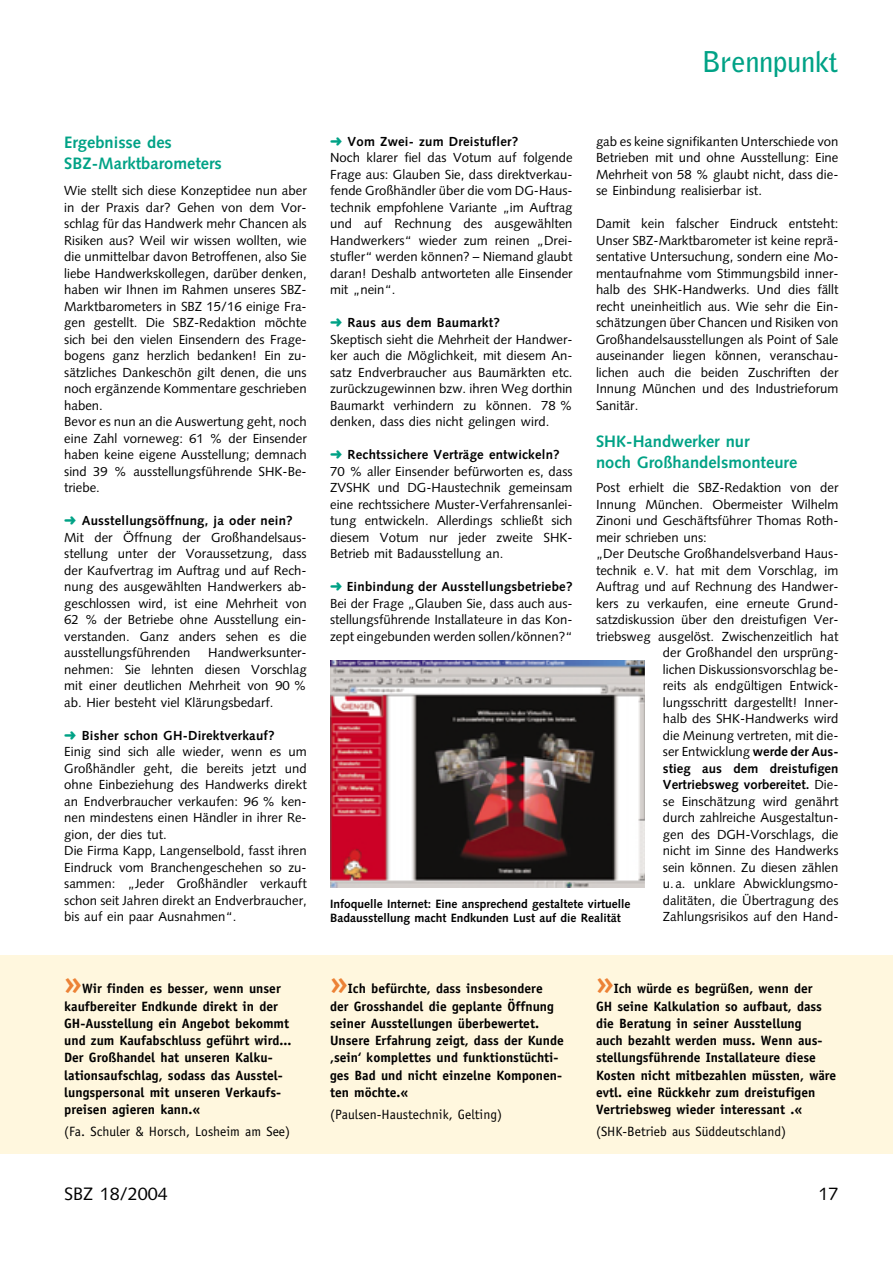
<style>
.page{position:relative;width:893px;height:1263px;background:#fff}
.page>*{position:absolute;margin:0;border:0;box-sizing:border-box;transform-origin:0 0}
.t1{font:700 30px "Officina Sans";color:#ec8236}
.t2{font:700 28.5px "Bell Gothic";letter-spacing:-.01em;color:#00a286}
.t3{font:18px "Syntax";color:#000}
.t4{font:700 16.5px/21px "Syntax";color:#00a286}
.t5{font:700 13.5px/17.2px "Officina Sans";color:#000}
.t6{font:13.5px "Officina Sans";color:#000}
.t7{font:13.2px/16.5px "Syntax";color:#000}
.t8{font:700 13.2px "Syntax";color:#000}
.t9{font:700 12px/13.5px "Syntax";color:#000}
.s1{color:#00a286}
.s2{font-weight:700}
.s3{font-weight:400}
</style>
<div class="page">
<div style="left:0;top:955px;width:892px;height:198px;background:#fff7de"></div>
<img style="left:330px;top:660px;width:315px;height:227px">
<h2 class="t2" style="left:702px;top:51px;width:138px">Brennpunkt</h2>
<p class="t4" style="left:64px;top:134px;width:159px">Ergebnisse des<br>SBZ-Marktbarometers</p>
<p class="t7" style="left:64px;top:184px;width:244px">Wie stellt sich diese Konzeptidee nun aber in der Praxis dar? Gehen von dem Vor&shy;schlag für das Handwerk mehr Chancen als Risiken aus? Weil wir wissen wollten, wie die unmittelbar davon Betroffenen, also Sie liebe Handwerkskollegen, darüber denken, haben wir Ihnen im Rahmen unseres SBZ-Marktbarometers in SBZ 15/16 einige Fra&shy;gen gestellt. Die SBZ-Redaktion möchte sich bei den vielen Einsendern des Frage&shy;bogens ganz herzlich bedanken! Ein zu&shy;sätzliches Dankeschön gilt denen, die uns noch ergänzende Kommentare geschrieben haben.<br>Bevor es nun an die Auswertung geht, noch eine Zahl vorneweg: 61 % der Einsender haben keine eigene Ausstellung; demnach sind 39 % ausstellungsführende SHK-Be&shy;triebe.</p>
<p class="t7" style="left:64px;top:514px;width:244px"><span class="s1">➜</span> <span class="s2">Ausstellungsöffnung, ja oder nein?<br></span>Mit der Öffnung der Großhandelsaus&shy;stellung unter der Voraussetzung, dass der Kaufvertrag im Auftrag und auf Rech&shy;nung des ausgewählten Handwerkers ab&shy;geschlossen wird, ist eine Mehrheit von 62 % der Betriebe ohne Ausstellung ein&shy;verstanden. Ganz anders sehen es die ausstellungsführenden</p>
<p class="t7" style="left:64px;top:646px;width:244px;text-align:justify;text-indent:144px">Handwerksunter&shy;nehmen: Sie lehnten diesen Vorschlag mit einer deutlichen Mehrheit von 90 % ab. Hier besteht viel Klärungsbedarf.</p>
<p class="t7" style="left:64px;top:728px;width:244px"><span class="s1">➜</span> <span class="s2">Bisher schon GH-Direktverkauf?<br></span>Einig sind sich alle wieder, wenn es um Großhändler geht, die bereits jetzt und ohne Einbeziehung des Handwerks direkt an Endverbraucher verkaufen: 96 % ken&shy;nen mindestens einen Händler in ihrer Re&shy;gion, der dies tut.<br>Die Firma Kapp, Langenselbold, fasst ihren Eindruck vom Branchengeschehen so zu&shy;sammen: „Jeder Großhändler verkauft schon seit Jahren direkt an Endverbraucher, bis auf ein paar Ausnahmen“.</p>
<h1 class="t1" style="left:64px;top:972px;width:19px">»</h1>
<p class="t5" style="left:64px;top:981px;width:229px;text-indent:18px">Wir finden es besser, wenn unser kaufbereiter Endkunde direkt in der GH-Ausstellung ein Angebot bekommt und zum Kaufabschluss geführt wird...<br>Der Großhandel hat unseren Kalku&shy;lationsaufschlag, sodass das Ausstel&shy;lungspersonal mit unseren Verkaufs&shy;preisen agieren kann.«</p>
<p class="t6" style="left:64px;top:1127px;width:227px">(Fa. Schuler &amp; Horsch, Losheim am See)</p>
<p class="t7" style="left:596px;top:134px;width:244px;text-align:justify">gab es keine signifikanten Unterschiede von Betrieben mit und ohne Ausstellung: Eine Mehrheit von 58 % glaubt nicht, dass die&shy;se Einbindung realisierbar ist.</p>
<p class="t7" style="left:596px;top:217px;width:244px;text-align:justify">Damit kein falscher Eindruck entsteht:<br>Unser SBZ-Marktbarometer ist keine reprä&shy;sentative Untersuchung, sondern eine Mo&shy;mentaufnahme vom Stimmungsbild inner&shy;halb des SHK-Handwerks. Und dies fällt recht uneinheitlich aus. Wie sehr die Ein&shy;schätzungen über Chancen und Risiken von Großhandelsausstellungen als Point of Sale auseinander liegen können, veranschau&shy;lichen auch die beiden Zuschriften der Innung München und des Industrieforum Sanitär.</p>
<p class="t4" style="left:596px;top:433px;width:203px">SHK-Handwerker nur<br>noch Großhandelsmonteure</p>
<p class="t7" style="left:596px;top:481px;width:244px">Post erhielt die SBZ-Redaktion von der</p>
<p class="t7" style="left:596px;top:497px;width:244px">Innung München. Obermeister Wilhelm</p>
<p class="t7" style="left:596px;top:514px;width:244px">Zinoni und Geschäftsführer Thomas Roth-</p>
<p class="t7" style="left:596px;top:530px;width:112px">meir schrieben uns:</p>
<p class="t7" style="left:596px;top:547px;width:244px">„Der Deutsche Großhandelsverband Haus-</p>
<p class="t7" style="left:596px;top:563px;width:244px">technik e. V. hat mit dem Vorschlag, im</p>
<p class="t7" style="left:596px;top:580px;width:244px">Auftrag und auf Rechnung des Handwer-</p>
<p class="t7" style="left:596px;top:596px;width:244px">kers zu verkaufen, eine erneute Grund-</p>
<p class="t7" style="left:596px;top:613px;width:244px">satzdiskussion über den dreistufigen Ver-</p>
<p class="t7" style="left:596px;top:629px;width:244px">triebsweg ausgelöst. Zwischenzeitlich hat</p>
<p class="t7" style="left:663px;top:646px;width:177px">der Großhandel den ursprüng-</p>
<p class="t7" style="left:663px;top:662px;width:177px">lichen Diskussionsvorschlag be-</p>
<p class="t7" style="left:663px;top:679px;width:177px">reits als endgültigen Entwick-</p>
<p class="t7" style="left:663px;top:695px;width:177px">lungsschritt dargestellt! Inner-</p>
<p class="t7" style="left:663px;top:712px;width:177px">halb des SHK-Handwerks wird</p>
<p class="t7" style="left:663px;top:728px;width:177px">die Meinung vertreten, mit die-</p>
<p class="t7" style="left:663px;top:745px;width:177px">ser Entwicklung <span class="s2">werde der Aus-</span></p>
<p class="t8" style="left:663px;top:763px;width:177px">stieg aus dem dreistufigen</p>
<p class="t8" style="left:663px;top:779px;width:177px">Vertriebsweg vorbereitet. <span class="s3">Die-</span></p>
<p class="t7" style="left:663px;top:794px;width:177px">se Einschätzung wird genährt</p>
<p class="t7" style="left:663px;top:811px;width:177px">durch zahlreiche Ausgestaltun-</p>
<p class="t7" style="left:663px;top:827px;width:177px">gen des DGH-Vorschlags, die</p>
<p class="t7" style="left:663px;top:844px;width:177px">nicht im Sinne des Handwerks</p>
<p class="t7" style="left:663px;top:860px;width:177px">sein können. Zu diesen zählen</p>
<p class="t7" style="left:663px;top:877px;width:177px">u.a. unklare Abwicklungsmo-</p>
<p class="t7" style="left:663px;top:893px;width:177px">dalitäten, die Übertragung des</p>
<p class="t7" style="left:663px;top:910px;width:177px">Zahlungsrisikos auf den Hand-</p>
<p class="t7" style="left:330px;top:134px;width:244px"><span class="s1">➜</span> <span class="s2">Vom Zwei- zum Dreistufler?<br></span>Noch klarer fiel das Votum auf folgende Frage aus: Glauben Sie, dass direktverkau&shy;fende Großhändler über die vom DG-Haus&shy;technik empfohlene Variante „im Auftrag und auf Rechnung des ausgewählten Handwerkers“ wieder zum reinen „Drei&shy;stufler“ werden können? – Niemand glaubt daran! Deshalb antworteten alle Einsender mit „nein“.</p>
<p class="t7" style="left:330px;top:316px;width:244px"><span class="s1">➜</span> <span class="s2">Raus aus dem Baumarkt?<br></span>Skeptisch sieht die Mehrheit der Handwer&shy;ker auch die Möglichkeit, mit diesem An&shy;satz Endverbraucher aus Baumärkten etc. zurückzugewinnen bzw. ihren Weg dorthin Baumarkt verhindern zu können. 78 % denken, dass dies nicht gelingen wird.</p>
<p class="t7" style="left:330px;top:448px;width:244px"><span class="s1">➜</span> <span class="s2">Rechtssichere Verträge entwickeln?<br></span>70 % aller Einsender befürworten es, dass ZVSHK und DG-Haustechnik gemeinsam eine rechtssichere Muster-Verfahrensanlei&shy;tung entwickeln. Allerdings schließt sich diesem Votum nur jeder zweite SHK-Betrieb mit Badausstellung an.</p>
<p class="t7" style="left:330px;top:580px;width:244px;text-align:justify"><span class="s1">➜</span> <span class="s2">Einbindung der Ausstellungsbetriebe?<br></span>Bei der Frage „Glauben Sie, dass auch aus&shy;stellungsführende Installateure in das Kon&shy;zept eingebunden werden sollen/können?“</p>
<p class="t9" style="left:330px;top:898px;width:302px">Infoquelle Internet: Eine ansprechend gestaltete virtuelle<br>Badausstellung macht Endkunden Lust auf die Realität</p>
<h1 class="t1" style="left:330px;top:972px;width:19px">»</h1>
<p class="t5" style="left:330px;top:981px;width:235px;text-indent:18px">Ich befürchte, dass insbesondere der Grosshandel die geplante Öffnung seiner Ausstellungen überbewertet.<br>Unsere Erfahrung zeigt, dass der Kunde ,sein‘ komplettes und funktionstüchti&shy;ges Bad und nicht einzelne Komponen&shy;ten möchte.«</p>
<p class="t6" style="left:330px;top:1109px;width:173px">(Paulsen-Haustechnik, Gelting)</p>
<h1 class="t1" style="left:596px;top:972px;width:19px">»</h1>
<p class="t5" style="left:596px;top:981px;width:242px;text-indent:18px">Ich würde es begrüßen, wenn der<br>GH seine Kalkulation so aufbaut, dass die Beratung in seiner Ausstellung<br>auch bezahlt werden muss. Wenn aus&shy;stellungsführende Installateure diese Kosten nicht mitbezahlen müssten, wäre evtl. eine Rückkehr zum dreistufigen Vertriebsweg wieder interessant .«</p>
<p class="t6" style="left:596px;top:1127px;width:192px">(SHK-Betrieb aus Süddeutschland)</p>
<h3 class="t3" style="left:64px;top:1186px;width:105px">SBZ 18/2004</h3>
<h3 class="t3" style="left:818px;top:1186px;width:22px">17</h3>
</div>
